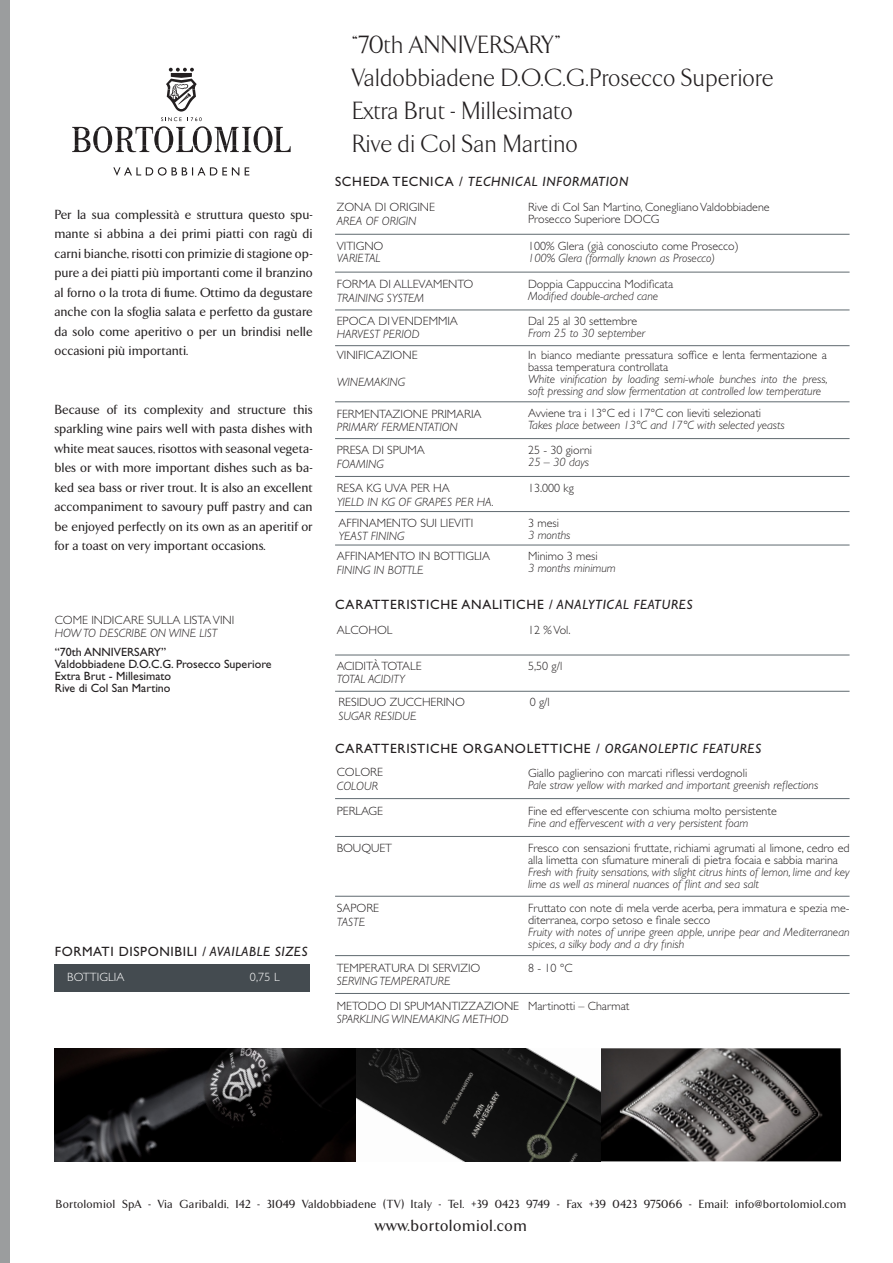
<style>
.page{position:relative;width:893px;height:1263px;background:#fff}
.page>*{position:absolute;margin:0;border:0;box-sizing:border-box;transform-origin:0 0}
.t1{font:300 25.5px "Arrow";letter-spacing:.005em;color:#231f20}
.t2{font:500 16.5px "Arrow";letter-spacing:.035em;color:#231f20}
.t3{font:500 13.5px/19.5px "Arrow";letter-spacing:.005em;color:#231f20;text-align:justify}
.t4{font:13.5px "Gill Sans Std";letter-spacing:.05em;color:#231f20}
.t5{font:italic 13.5px "Gill Sans Std";letter-spacing:.05em;color:#231f20}
.t6{font:300 12px/12px "Gill Sans Std";color:#231f20}
.t7{font:italic 300 12px/12px "Gill Sans Std";color:#231f20}
.t8{font:500 12px "Arrow";letter-spacing:.025em;color:#231f20}
.t9{font:12px "Gill Sans Std";color:#231f20}
.t10{font:300 12px "Gill Sans Std";letter-spacing:.01em;color:#fff}
.s1{font-style:italic}
.s2{font-style:normal}
</style>
<div class="page">
<hr style="left:335px;top:234px;width:514px;height:1px;background:#5f696f">
<hr style="left:335px;top:272px;width:514px;height:1px;background:#5f696f">
<hr style="left:335px;top:310px;width:514px;height:1px;background:#5f696f">
<hr style="left:335px;top:345px;width:514px;height:1px;background:#5f696f">
<hr style="left:335px;top:401px;width:514px;height:1px;background:#5f696f">
<hr style="left:335px;top:438px;width:514px;height:1px;background:#5f696f">
<hr style="left:335px;top:476px;width:514px;height:1px;background:#5f696f">
<hr style="left:335px;top:655px;width:514px;height:1px;background:#5f696f">
<hr style="left:335px;top:798px;width:514px;height:1px;background:#5f696f">
<hr style="left:335px;top:836px;width:514px;height:1px;background:#5f696f">
<hr style="left:335px;top:896px;width:514px;height:1px;background:#5f696f">
<hr style="left:335px;top:955px;width:514px;height:1px;background:#5f696f">
<hr style="left:335px;top:993px;width:514px;height:1px;background:#5f696f">
<div style="left:55px;top:964px;width:255px;height:27px;background:#444b50"></div>
<div style="left:0;top:0;width:9px;height:1263px;background:#9b9d9e"></div>
<img style="left:55px;top:1048px;width:786px;height:113px">
<svg style="left:113px;top:167px;width:136px;height:9px"></svg>
<svg style="left:72px;top:68px;width:219px;height:85px"></svg>
<hr style="left:335px;top:691px;width:514px;height:1px;background:#5f696f">
<hr style="left:335px;top:511px;width:514px;height:1px;background:#5f696f">
<hr style="left:335px;top:545px;width:514px;height:1px;background:#5f696f">
<p class="t3" style="left:55px;top:205px;width:260px">Per la sua complessità e struttura questo spu&shy;mante si abbina a dei primi piatti con ragù di carni bianche, risotti con primizie di stagione op&shy;pure a dei piatti più importanti come il branzino al forno o la trota di fiume. Ottimo da degustare anche con la sfoglia salata e perfetto da gustare da solo come aperitivo o per un brindisi nelle occasioni più importanti.</p>
<p class="t3" style="left:55px;top:400px;width:260px">Because of its complexity and structure this sparkling wine pairs well with pasta dishes with white meat sauces, risottos with seasonal vegeta&shy;bles or with more important dishes such as ba&shy;ked sea bass or river trout. It is also an excellent accompaniment to savoury puff pastry and can be enjoyed perfectly on its own as an aperitif or for a toast on very important occasions.</p>
<p class="t6" style="left:55px;top:614px;width:181px">COME INDICARE SULLA LISTA VINI</p>
<p class="t7" style="left:55px;top:627px;width:164px">HOW TO DESCRIBE ON WINE LIST</p>
<p class="t9" style="left:55px;top:645px;width:113px">“70th ANNIVERSARY”</p>
<p class="t9" style="left:55px;top:657px;width:218px">Valdobbiadene D.O.C.G. Prosecco Superiore</p>
<p class="t9" style="left:55px;top:669px;width:118px">Extra Brut - Millesimato</p>
<p class="t9" style="left:55px;top:681px;width:117px">Rive di Col San Martino</p>
<p class="t4" style="left:55px;top:943px;width:254px">FORMATI DISPONIBILI <span class="s1">/ AVAILABLE SIZES</span></p>
<p class="t10" style="left:67px;top:971px;width:59px">BOTTIGLIA</p>
<p class="t10" style="left:250px;top:971px;width:31px">0,75 L</p>
<p class="t1" style="left:353px;top:32px;width:210px">“70th ANNIVERSARY”</p>
<p class="t1" style="left:353px;top:65px;width:423px">Valdobbiadene D.O.C.G.Prosecco Superiore</p>
<p class="t1" style="left:353px;top:98px;width:222px">Extra Brut - Millesimato</p>
<p class="t1" style="left:353px;top:131px;width:227px">Rive di Col San Martino</p>
<p class="t5" style="left:335px;top:174px;width:295px"><span class="s2">SCHEDA TECNICA /</span> TECHNICAL INFORMATION</p>
<p class="t6" style="left:337px;top:201px;width:100px">ZONA DI ORIGINE</p>
<p class="t7" style="left:337px;top:215px;width:81px">AREA OF ORIGIN</p>
<p class="t6" style="left:528px;top:201px;width:243px">Rive di Col San Martino, Conegliano Valdobbiadene<br>Prosecco Superiore DOCG</p>
<p class="t6" style="left:528px;top:240px;width:212px">100% Glera (già conosciuto come Prosecco)</p>
<p class="t7" style="left:528px;top:252px;width:189px">100% Glera (formally known as Prosecco)</p>
<p class="t6" style="left:528px;top:278px;width:147px">Doppia Cappuccina Modificata</p>
<p class="t7" style="left:528px;top:290px;width:132px">Modified double-arched cane</p>
<p class="t6" style="left:337px;top:240px;width:48px">VITIGNO</p>
<p class="t7" style="left:337px;top:252px;width:45px">VARIETAL</p>
<p class="t6" style="left:337px;top:278px;width:138px">FORMA DI ALLEVAMENTO</p>
<p class="t7" style="left:337px;top:292px;width:89px">TRAINING SYSTEM</p>
<p class="t6" style="left:337px;top:315px;width:123px">EPOCA DI VENDEMMIA</p>
<p class="t7" style="left:337px;top:328px;width:84px">HARVEST PERIOD</p>
<p class="t6" style="left:337px;top:349px;width:82px">VINIFICAZIONE</p>
<p class="t7" style="left:337px;top:376px;width:70px">WINEMAKING</p>
<p class="t6" style="left:337px;top:408px;width:146px">FERMENTAZIONE PRIMARIA</p>
<p class="t7" style="left:337px;top:422px;width:123px">PRIMARY FERMENTATION</p>
<p class="t6" style="left:337px;top:444px;width:90px">PRESA DI SPUMA</p>
<p class="t7" style="left:337px;top:458px;width:49px">FOAMING</p>
<p class="t6" style="left:528px;top:315px;width:111px">Dal 25 al 30 settembre</p>
<p class="t7" style="left:528px;top:327px;width:119px">From 25 to 30 september</p>
<p class="t6" style="left:528px;top:349px;width:300px">In bianco mediante pressatura soffice e lenta fermentazione a bassa temperatura controllata</p>
<p class="t7" style="left:528px;top:373px;width:301px">White vinification by loading semi-whole bunches into the press, soft pressing and slow fermentation at controlled low temperature</p>
<p class="t6" style="left:528px;top:407px;width:235px">Avviene tra i 13°C ed i 17°C con lieviti selezionati</p>
<p class="t7" style="left:528px;top:419px;width:258px">Takes place between 13°C and 17°C with selected yeasts</p>
<p class="t6" style="left:528px;top:444px;width:66px">25 - 30 giorni</p>
<p class="t7" style="left:528px;top:456px;width:63px">25 – 30 days</p>
<p class="t6" style="left:337px;top:483px;width:115px">RESA KG UVA PER HA</p>
<p class="t7" style="left:337px;top:496px;width:159px">YIELD IN KG OF GRAPES PER HA.</p>
<p class="t6" style="left:528px;top:483px;width:47px">13.000 kg</p>
<p class="t6" style="left:338px;top:517px;width:136px">AFFINAMENTO SUI LIEVITI</p>
<p class="t7" style="left:338px;top:530px;width:68px">YEAST FINING</p>
<p class="t6" style="left:528px;top:517px;width:32px">3 mesi</p>
<p class="t7" style="left:528px;top:529px;width:44px">3 months</p>
<p class="t6" style="left:337px;top:550px;width:155px">AFFINAMENTO IN BOTTIGLIA</p>
<p class="t7" style="left:337px;top:564px;width:88px">FINING IN BOTTLE</p>
<p class="t6" style="left:528px;top:550px;width:71px">Minimo 3 mesi</p>
<p class="t7" style="left:528px;top:562px;width:89px">3 months minimum</p>
<p class="t4" style="left:335px;top:597px;width:359px">CARATTERISTICHE ANALITICHE <span class="s1">/ ANALYTICAL FEATURES</span></p>
<p class="t6" style="left:337px;top:624px;width:57px">ALCOHOL</p>
<p class="t6" style="left:337px;top:660px;width:86px">ACIDITÀ TOTALE</p>
<p class="t7" style="left:337px;top:673px;width:70px">TOTAL ACIDITY</p>
<p class="t6" style="left:528px;top:624px;width:44px">12 % Vol.</p>
<p class="t6" style="left:528px;top:660px;width:36px">5,50 g/l</p>
<p class="t6" style="left:338px;top:696px;width:128px">RESIDUO ZUCCHERINO</p>
<p class="t6" style="left:530px;top:696px;width:22px">0 g/l</p>
<p class="t7" style="left:338px;top:710px;width:79px">SUGAR RESIDUE</p>
<p class="t4" style="left:335px;top:741px;width:428px">CARATTERISTICHE ORGANOLETTICHE <span class="s1">/ ORGANOLEPTIC FEATURES</span></p>
<p class="t6" style="left:337px;top:766px;width:48px">COLORE</p>
<p class="t7" style="left:337px;top:780px;width:43px">COLOUR</p>
<p class="t6" style="left:337px;top:805px;width:48px">PERLAGE</p>
<p class="t6" style="left:337px;top:842px;width:57px">BOUQUET</p>
<p class="t6" style="left:337px;top:902px;width:44px">SAPORE</p>
<p class="t7" style="left:337px;top:916px;width:30px">TASTE</p>
<p class="t6" style="left:337px;top:962px;width:145px">TEMPERATURA DI SERVIZIO</p>
<p class="t7" style="left:337px;top:975px;width:115px">SERVING TEMPERATURE</p>
<p class="t6" style="left:337px;top:1000px;width:184px">METODO DI SPUMANTIZZAZIONE</p>
<p class="t7" style="left:337px;top:1013px;width:173px">SPARKLING WINEMAKING METHOD</p>
<p class="t6" style="left:528px;top:767px;width:221px">Giallo paglierino con marcati riflessi verdognoli</p>
<p class="t7" style="left:528px;top:779px;width:292px">Pale straw yellow with marked and important greenish reflections</p>
<p class="t6" style="left:528px;top:805px;width:250px">Fine ed effervescente con schiuma molto persistente</p>
<p class="t7" style="left:528px;top:817px;width:222px">Fine and effervescent with a very persistent foam</p>
<p class="t6" style="left:528px;top:842px;width:323px">Fresco con sensazioni fruttate, richiami agrumati al limone, cedro ed alla limetta con sfumature minerali di pietra focaia e sabbia marina</p>
<p class="t7" style="left:528px;top:866px;width:323px">Fresh with fruity sensations, with slight citrus hints of lemon, lime and key lime as well as mineral nuances of flint and sea salt</p>
<p class="t6" style="left:528px;top:902px;width:323px">Fruttato con note di mela verde acerba, pera immatura e spezia me&shy;diterranea, corpo setoso e finale secco</p>
<p class="t7" style="left:528px;top:926px;width:323px">Fruity with notes of unripe green apple, unripe pear and Mediterranean spices, a silky body and a dry finish</p>
<p class="t6" style="left:528px;top:962px;width:46px">8 - 10 °C</p>
<p class="t6" style="left:528px;top:1000px;width:103px">Martinotti – Charmat</p>
<p class="t8" style="left:56px;top:1198px;width:792px">Bortolomiol SpA - Via Garibaldi, 142 - 31049 Valdobbiadene (TV) Italy - Tel. +39 0423 9749 - Fax +39 0423 975066 - Email: info@bortolomiol.com</p>
<p class="t2" style="left:375px;top:1217px;width:153px">www.bortolomiol.com</p>
</div>
